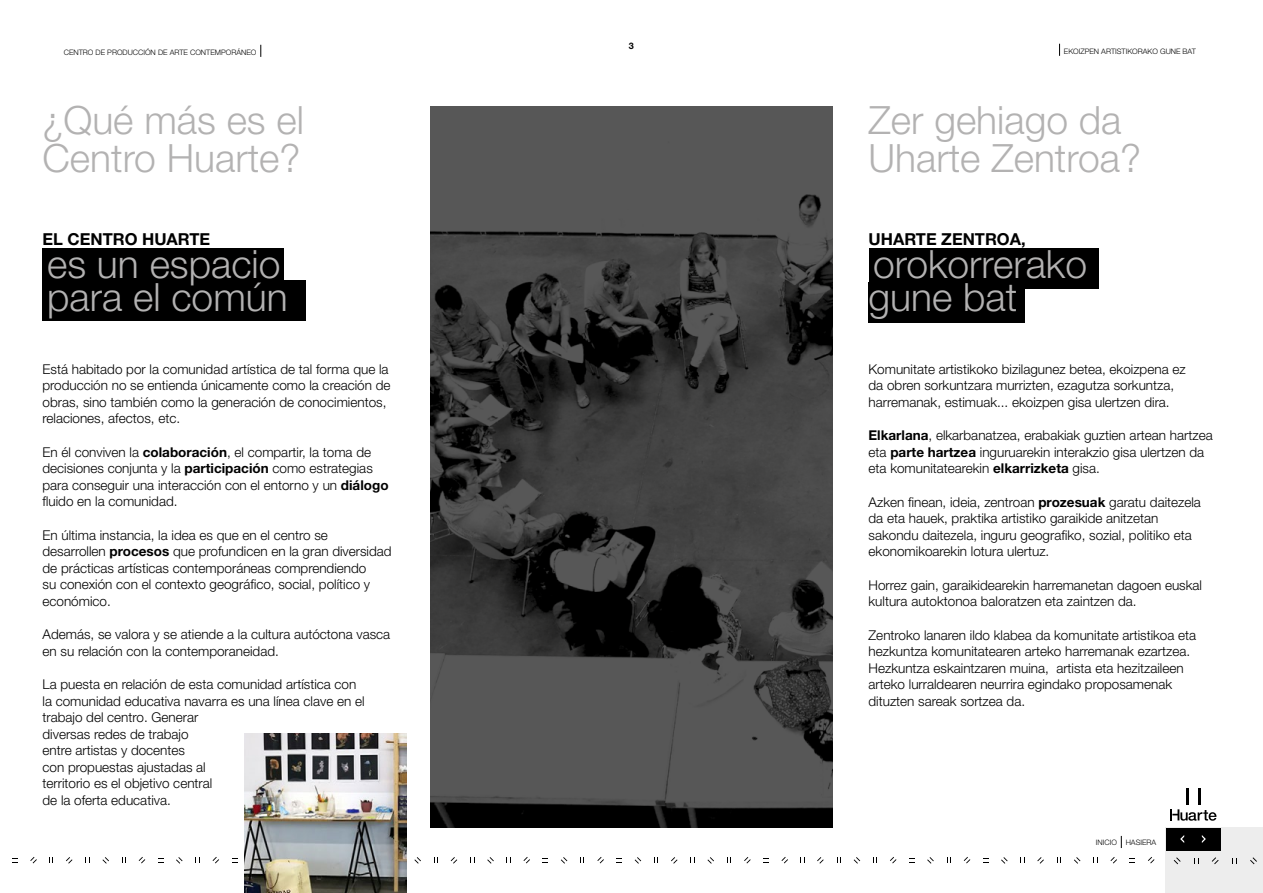
<style>
.page{position:relative;width:1263px;height:893px;background:#fff}
.page>*{position:absolute;margin:0;border:0;box-sizing:border-box;transform-origin:0 0}
.t1{font:300 39px/37.5px "Helvetica Neue LT Std";color:#b3b2b2}
.t2{font:700 16.5px "Helvetica Neue LT Std";color:#000}
.t3{font:300 13.5px/16.5px "Helvetica Neue LT Std";color:#000}
.t4{font:700 9px "Helvetica Neue LT Std";color:#000}
.t5{font:300 7.5px "Helvetica Neue LT Std";color:#000}
.t6{font:300 7.5px "Helvetica Neue";color:#000}
.s1{font-weight:700}
</style>
<div class="page">
<div style="left:1165px;top:827px;width:98px;height:66px;background:#ededed"></div>
<svg style="left:1170px;top:809px;width:46px;height:12px"></svg>
<hr style="left:1186px;top:788px;width:3px;height:17px;background:#000">
<hr style="left:1197px;top:788px;width:3px;height:17px;background:#000">
<div style="left:1165px;top:827px;width:55px;height:23px;background:#000"></div>
<svg style="left:1202px;top:835px;width:4px;height:8px"></svg>
<svg style="left:1180px;top:835px;width:4px;height:8px"></svg>
<svg style="left:1121px;top:836px;width:1px;height:12px"></svg>
<svg style="left:1250px;top:857px;width:7px;height:7px"></svg>
<svg style="left:1174px;top:857px;width:6px;height:7px"></svg>
<svg style="left:1212px;top:857px;width:7px;height:7px"></svg>
<svg style="left:487px;top:857px;width:7px;height:7px"></svg>
<svg style="left:414px;top:857px;width:7px;height:7px"></svg>
<svg style="left:451px;top:857px;width:6px;height:7px"></svg>
<svg style="left:523px;top:857px;width:7px;height:6px"></svg>
<svg style="left:561px;top:857px;width:6px;height:7px"></svg>
<svg style="left:597px;top:857px;width:7px;height:6px"></svg>
<svg style="left:707px;top:857px;width:7px;height:7px"></svg>
<svg style="left:635px;top:857px;width:6px;height:7px"></svg>
<svg style="left:671px;top:857px;width:6px;height:7px"></svg>
<svg style="left:744px;top:857px;width:7px;height:6px"></svg>
<svg style="left:781px;top:857px;width:7px;height:6px"></svg>
<svg style="left:854px;top:857px;width:6px;height:7px"></svg>
<svg style="left:817px;top:857px;width:7px;height:7px"></svg>
<svg style="left:890px;top:857px;width:6px;height:6px"></svg>
<svg style="left:927px;top:857px;width:7px;height:7px"></svg>
<svg style="left:964px;top:857px;width:6px;height:6px"></svg>
<svg style="left:1074px;top:857px;width:6px;height:7px"></svg>
<svg style="left:1001px;top:857px;width:7px;height:7px"></svg>
<svg style="left:1037px;top:857px;width:7px;height:7px"></svg>
<svg style="left:1110px;top:857px;width:7px;height:6px"></svg>
<svg style="left:1148px;top:857px;width:6px;height:6px"></svg>
<svg style="left:30px;top:857px;width:7px;height:6px"></svg>
<svg style="left:102px;top:857px;width:7px;height:7px"></svg>
<svg style="left:66px;top:857px;width:6px;height:7px"></svg>
<svg style="left:139px;top:857px;width:6px;height:6px"></svg>
<svg style="left:176px;top:857px;width:7px;height:7px"></svg>
<svg style="left:213px;top:857px;width:6px;height:6px"></svg>
<div style="left:868px;top:249px;width:230px;height:40px;background:#000"></div>
<div style="left:868px;top:283px;width:157px;height:40px;background:#000"></div>
<div style="left:43px;top:249px;width:241px;height:40px;background:#000"></div>
<div style="left:43px;top:281px;width:263px;height:40px;background:#000"></div>
<svg style="left:261px;top:45px;width:1px;height:12px"></svg>
<svg style="left:1059px;top:44px;width:1px;height:12px"></svg>
<img style="left:245px;top:733px;width:161px;height:160px">
<svg style="left:430px;top:106px;width:403px;height:721px"></svg>
<p class="t4" style="left:629px;top:40px;width:7px">3</p>
<p class="t5" style="left:64px;top:47px;width:194px">CENTRO DE PRODUCCIÓN DE ARTE CONTEMPORÁNEO</p>
<p class="t5" style="left:1064px;top:46px;width:134px">EKOIZPEN ARTISTIKORAKO GUNE BAT</p>
<h1 class="t1" style="left:43px;top:101px;width:263px">¿Qué más es el<br>Centro Huarte?</h1>
<p class="t2" style="left:43px;top:229px;width:169px">EL CENTRO HUARTE</p>
<h1 class="t1" style="left:47px;top:247px;width:242px;line-height:33px">es un espacio para el común</h1>
<p class="t3" style="left:43px;top:361px;width:349px">Está habitado por la comunidad artística de tal forma que la producción no se entienda únicamente como la creación de obras, sino también como la generación de conocimientos, relaciones, afectos, etc.</p>
<p class="t3" style="left:43px;top:444px;width:348px">En él conviven la <span class="s1">colaboración</span>, el compartir, la toma de decisiones conjunta y la <span class="s1">participación</span> como estrategias para conseguir una interacción con el entorno y un <span class="s1">diálogo </span>fluido en la comunidad.</p>
<p class="t3" style="left:43px;top:527px;width:351px">En última instancia, la idea es que en el centro se desarrollen <span class="s1">procesos</span> que profundicen en la gran diversidad de prácticas artísticas contemporáneas comprendiendo<br>su conexión con el contexto geográfico, social, político y económico.</p>
<p class="t3" style="left:43px;top:626px;width:349px">Además, se valora y se atiende a la cultura autóctona vasca en su relación con la contemporaneidad.</p>
<p class="t3" style="left:43px;top:676px;width:324px">La puesta en relación de esta comunidad artística con la comunidad educativa navarra es una línea clave en el trabajo del centro. Generar<br>diversas redes de trabajo<br>entre artistas y docentes<br>con propuestas ajustadas al<br>territorio es el objetivo central<br>de la oferta educativa.</p>
<h1 class="t1" style="left:868px;top:101px;width:274px">Zer gehiago da<br>Uharte Zentroa?</h1>
<p class="t2" style="left:868px;top:229px;width:159px">UHARTE ZENTROA,</p>
<h1 class="t1" style="left:868px;top:247px;width:220px;line-height:33px">orokorrerako gune bat</h1>
<p class="t3" style="left:868px;top:361px;width:319px">Komunitate artistikoko bizilagunez betea, ekoizpena ez da obren sorkuntzara murrizten, ezagutza sorkuntza, harremanak, estimuak... ekoizpen gisa ulertzen dira.</p>
<p class="t3" style="left:868px;top:427px;width:346px"><span class="s1">Elkarlana</span>, elkarbanatzea, erabakiak guztien artean hartzea eta <span class="s1">parte hartzea</span> inguruarekin interakzio gisa ulertzen da eta komunitatearekin <span class="s1">elkarrizketa</span> gisa.</p>
<p class="t3" style="left:868px;top:494px;width:334px">Azken finean, ideia, zentroan <span class="s1">prozesuak</span> garatu daitezela da eta hauek, praktika artistiko garaikide anitzetan sakondu daitezela, inguru geografiko, sozial, politiko eta ekonomikoarekin lotura ulertuz.</p>
<p class="t3" style="left:868px;top:577px;width:335px">Horrez gain, garaikidearekin harremanetan dagoen euskal kultura autoktonoa baloratzen eta zaintzen da.</p>
<p class="t3" style="left:868px;top:627px;width:329px">Zentroko lanaren ildo klabea da komunitate artistikoa eta hezkuntza komunitatearen arteko harremanak ezartzea.<br>Hezkuntza eskaintzaren muina, artista eta hezitzaileen arteko lurraldearen neurrira egindako proposamenak dituzten sareak sortzea da.</p>
<p class="t6" style="left:1096px;top:838px;width:62px">INICIO HASIERA</p>
</div>
